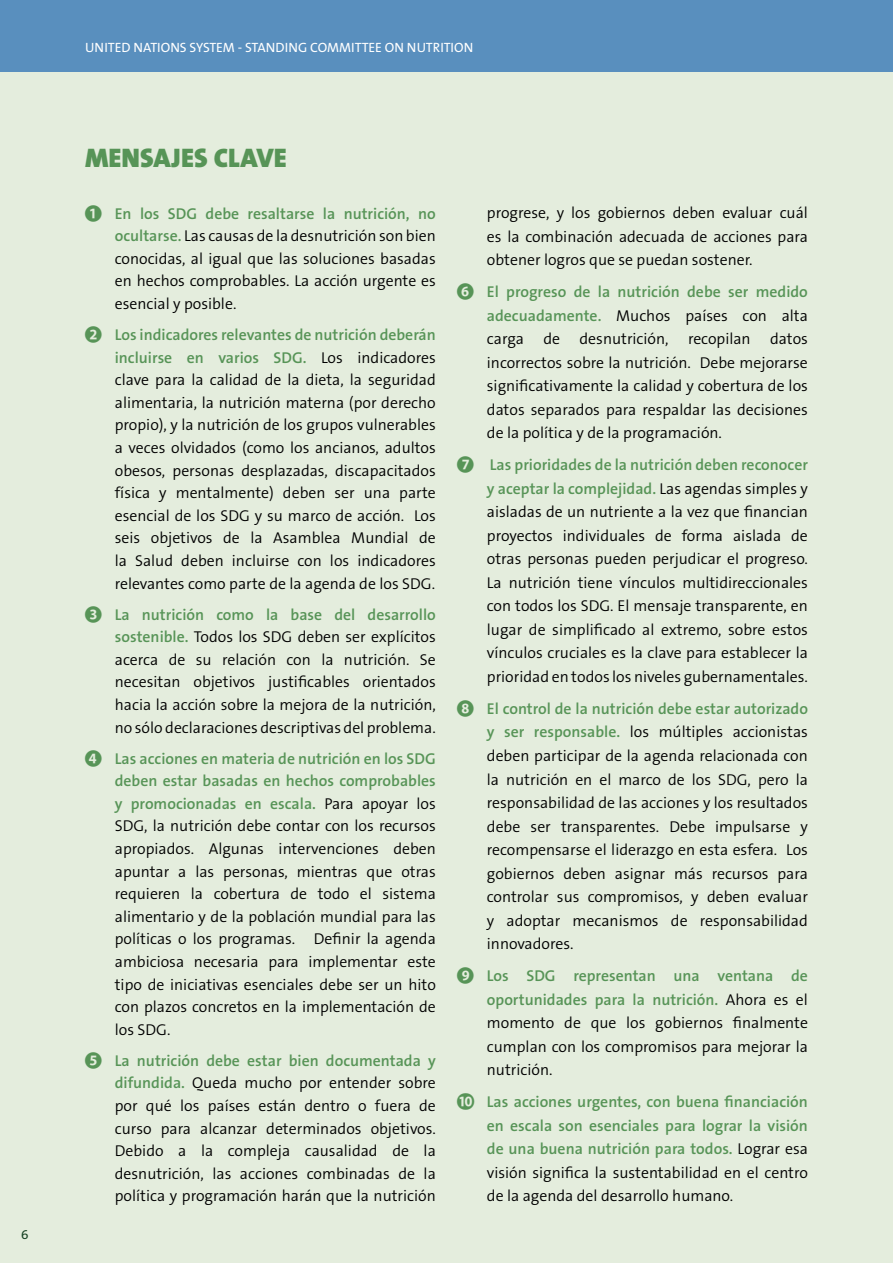
<style>
.page{position:relative;width:893px;height:1263px;background:#fff}
.page>*{position:absolute;margin:0;border:0;box-sizing:border-box;transform-origin:0 0}
.t1{font:900 27px "The Sans B9";color:#579457}
.t2{font:300 15.75px/22.6px "The Sans B4";color:#000;text-align:justify}
.t3{font:600 15.75px/23.5px "The Sans B6";color:#579457;text-align:right}
.t4{font:13.5px "The Sans B5 Plain";color:#fff}
.t5{font:13.5px "The Sans B5 Plain";color:#174224}
.s1{font-family:"Pictogrammes 2006";font-weight:400}
.s2{font-family:"The Sans B6";font-weight:600;color:#579457}
.s3{font-family:"The Sans B4";font-weight:300;color:#000}
</style>
<div class="page">
<div style="left:0;top:0;width:893px;height:72px;background:#598fbe"></div>
<div style="left:0;top:72px;width:893px;height:1191px;background:#e4eddd"></div>
<p class="t5" style="left:21px;top:1227px;width:9px">6</p>
<p class="t4" style="left:85px;top:40px;width:390px">UNITED NATIONS SYSTEM - STANDING COMMITTEE ON NUTRITION</p>
<h1 class="t1" style="left:85px;top:143px;width:203px">MENSAJES CLAVE</h1>
<p class="t3" style="left:85px;top:202px;width:352px"><span class="s1">1</span> En los SDG debe resaltarse la nutrición, no</p>
<p class="t2" style="left:115px;top:225px;width:323px"><span class="s2">ocultarse.</span> Las causas de la desnutrición son bien conocidas, al igual que las soluciones basadas en hechos comprobables. La acción urgente es esencial y posible.</p>
<p class="t3" style="left:85px;top:324px;width:352px;line-height:22.6px"><span class="s1">2</span> Los indicadores relevantes de nutrición deberán incluirse en varios SDG. <span class="s3">Los indicadores</span></p>
<p class="t2" style="left:115px;top:369px;width:323px">clave para la calidad de la dieta, la seguridad alimentaria, la nutrición materna (por derecho propio), y la nutrición de los grupos vulnerables a veces olvidados (como los ancianos, adultos obesos, personas desplazadas, discapacitados física y mentalmente) deben ser una parte esencial de los SDG y su marco de acción. Los seis objetivos de la Asamblea Mundial de la Salud deben incluirse con los indicadores relevantes como parte de la agenda de los SDG.</p>
<p class="t3" style="left:85px;top:603px;width:352px"><span class="s1">3</span> La nutrición como la base del desarrollo</p>
<p class="t2" style="left:115px;top:626px;width:323px"><span class="s2">sostenible.</span> Todos los SDG deben ser explícitos acerca de su relación con la nutrición. Se necesitan objetivos justificables orientados hacia la acción sobre la mejora de la nutrición, no sólo declaraciones descriptivas del problema.</p>
<p class="t3" style="left:115px;top:747px;width:323px;line-height:22.6px;text-align:justify;text-indent:-30px"><span class="s1">4</span> Las acciones en materia de nutrición en los SDG deben estar basadas en hechos comprobables y promocionadas en escala. <span class="s3">Para apoyar los</span></p>
<p class="t2" style="left:115px;top:815px;width:323px">SDG, la nutrición debe contar con los recursos apropiados. Algunas intervenciones deben apuntar a las personas, mientras que otras requieren la cobertura de todo el sistema alimentario y de la población mundial para las políticas o los programas. Definir la agenda ambiciosa necesaria para implementar este tipo de iniciativas esenciales debe ser un hito con plazos concretos en la implementación de los SDG.</p>
<p class="t3" style="left:85px;top:1049px;width:352px"><span class="s1">5</span> La nutrición debe estar bien documentada y</p>
<p class="t2" style="left:115px;top:1072px;width:323px"><span class="s2">difundida.</span> Queda mucho por entender sobre por qué los países están dentro o fuera de curso para alcanzar determinados objetivos.<br>Debido a la compleja causalidad de la desnutrición, las acciones combinadas de la política y programación harán que la nutrición</p>
<p class="t2" style="left:487px;top:202px;width:323px;line-height:23.5px">progrese, y los gobiernos deben evaluar cuál es la combinación adecuada de acciones para obtener logros que se puedan sostener.</p>
<p class="t3" style="left:457px;top:281px;width:352px"><span class="s1">6</span> El progreso de la nutrición debe ser medido</p>
<p class="t2" style="left:487px;top:304px;width:323px;line-height:23.5px"><span class="s2">adecuadamente.</span> Muchos países con alta carga de desnutrición, recopilan datos incorrectos sobre la nutrición. Debe mejorarse significativamente la calidad y cobertura de los datos separados para respaldar las decisiones de la política y de la programación.</p>
<p class="t3" style="left:457px;top:454px;width:352px"><span class="s1">7</span> Las prioridades de la nutrición deben reconocer y aceptar la complejidad. <span class="s3">Las agendas simples y</span></p>
<p class="t2" style="left:487px;top:501px;width:323px;line-height:23.5px">aisladas de un nutriente a la vez que financian proyectos individuales de forma aislada de otras personas pueden perjudicar el progreso.<br>La nutrición tiene vínculos multidireccionales con todos los SDG. El mensaje transparente, en lugar de simplificado al extremo, sobre estos vínculos cruciales es la clave para establecer la prioridad en todos los niveles gubernamentales.</p>
<p class="t3" style="left:457px;top:697px;width:352px"><span class="s1">8</span> El control de la nutrición debe estar autorizado</p>
<p class="t2" style="left:487px;top:721px;width:323px;line-height:23.5px"><span class="s2">y ser responsable.</span> los múltiples accionistas deben participar de la agenda relacionada con la nutrición en el marco de los SDG, pero la responsabilidad de las acciones y los resultados debe ser transparentes. Debe impulsarse y recompensarse el liderazgo en esta esfera. Los gobiernos deben asignar más recursos para controlar sus compromisos, y deben evaluar y adoptar mecanismos de responsabilidad innovadores.</p>
<p class="t3" style="left:457px;top:964px;width:352px"><span class="s1">9</span> Los SDG representan una ventana de oportunidades para la nutrición. <span class="s3">Ahora es el</span></p>
<p class="t2" style="left:487px;top:1011px;width:323px;line-height:23.5px">momento de que los gobiernos finalmente cumplan con los compromisos para mejorar la nutrición.</p>
<p class="t3" style="left:487px;top:1090px;width:323px;text-align:justify;text-indent:-30px"><span class="s1">10</span> Las acciones urgentes, con buena financiación en escala son esenciales para lograr la visión de una buena nutrición para todos. <span class="s3">Lograr esa</span></p>
<p class="t2" style="left:487px;top:1161px;width:323px;line-height:23.5px">visión significa la sustentabilidad en el centro de la agenda del desarrollo humano.</p>
</div>
